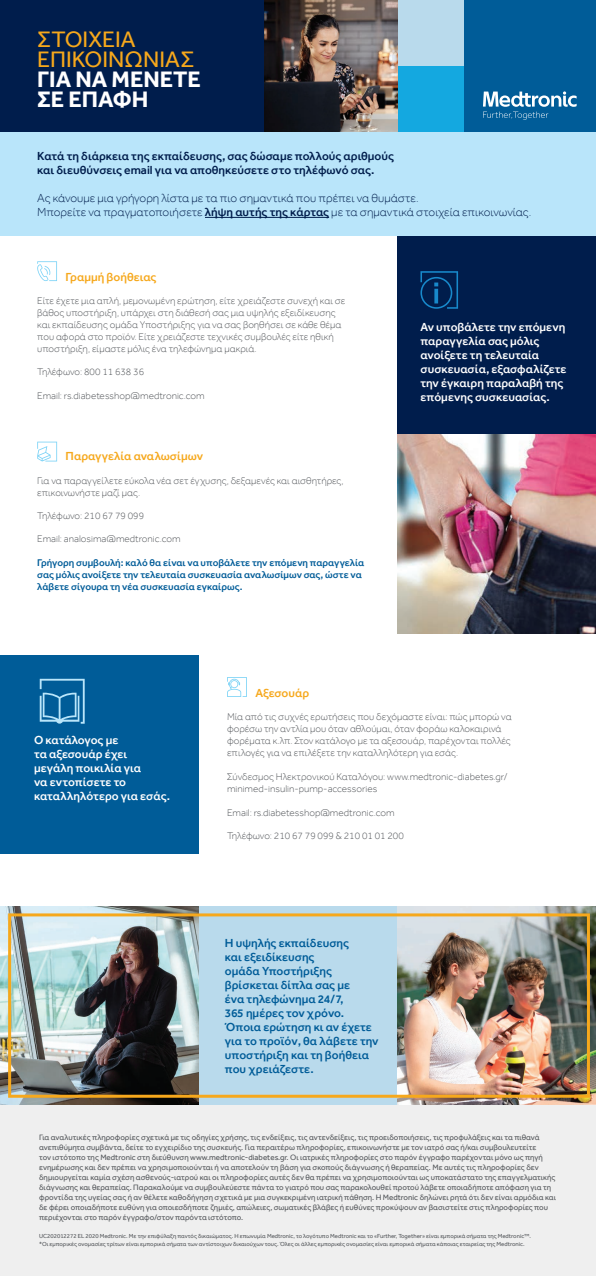
<style>
.page{position:relative;width:596px;height:1276px;background:#fff}
.page>*{position:absolute;margin:0;border:0;box-sizing:border-box;transform-origin:0 0}
.t1{font:23px/20px "Effra";color:#f6a81c}
.t2{font:700 23px/20px "Effra";color:#fff}
.t3{font:500 12px/14px "Effra";color:#fff}
.t4{font:500 12px/14px "Effra";color:#005c98}
.t5{font:300 12px/14px "Effra";color:#001d4c}
.t6{font:500 12px/14px "Effra";color:#001d4c}
.t7{font:500 12px "Effra";color:#f6a81c}
.t8{font:300 10px/12px "Effra";color:#53565a}
.t9{font:500 10px/12px "Effra";color:#005c98}
.t10{font:8px/10px "Effra";color:#53565a}
.t11{font:6px/8px "Effra";color:#53565a}
.s1{font-weight:500}
</style>
<div class="page">
<div style="left:0;top:1066px;width:595px;height:210px;background:#efefef"></div>
<div style="left:199px;top:906px;width:198px;height:198px;background:#b9daec"></div>
<img style="left:397px;top:906px;width:198px;height:198px">
<img style="left:0;top:906px;width:199px;height:198px">
<img style="left:7px;top:912px;width:584px;height:187px">
<div style="left:0;top:656px;width:198px;height:198px;background:#005c98"></div>
<div style="left:397px;top:236px;width:198px;height:198px;background:#001d4c"></div>
<img style="left:397px;top:434px;width:198px;height:199px">
<svg style="left:40px;top:679px;width:45px;height:44px"></svg>
<svg style="left:420px;top:271px;width:38px;height:38px"></svg>
<svg style="left:37px;top:442px;width:20px;height:19px"></svg>
<svg style="left:37px;top:261px;width:20px;height:20px"></svg>
<svg style="left:227px;top:677px;width:20px;height:20px"></svg>
<div style="left:0;top:0;width:595px;height:132px;background:#001d4c"></div>
<div style="left:397px;top:0;width:198px;height:132px;background:#005c98"></div>
<svg style="left:483px;top:91px;width:93px;height:29px"></svg>
<div style="left:397px;top:0;width:66px;height:66px;background:#b9daec"></div>
<div style="left:397px;top:66px;width:66px;height:66px;background:#14a8e0"></div>
<img style="left:265px;top:0;width:132px;height:132px">
<div style="left:0;top:132px;width:595px;height:104px;background:#b9e5fa"></div>
<hr style="left:205px;top:217px;width:124px;height:1px;background:#001d4c">
<h1 class="t1" style="left:37px;top:29px;width:158px">ΣΤΟΙΧΕΙΑ<br>ΕΠΙΚΟΙΝΩΝΙΑΣ</h1>
<h1 class="t2" style="left:37px;top:69px;width:165px">ΓΙΑ ΝΑ ΜΕΝΕΤΕ<br>ΣΕ ΕΠΑΦΗ</h1>
<h2 class="t6" style="left:37px;top:148px;width:358px">Κατά τη διάρκεια της εκπαίδευσης, σας δώσαμε πολλούς αριθμούς και διευθύνσεις email για να αποθηκεύσετε στο τηλέφωνό σας.</h2>
<h2 class="t5" style="left:37px;top:190px;width:495px">Ας κάνουμε μια γρήγορη λίστα με τα πιο σημαντικά που πρέπει να θυμάστε.<br>Μπορείτε να πραγματοποιήσετε <span class="s1">λήψη αυτής της κάρτας</span> με τα σημαντικά στοιχεία επικοινωνίας.</h2>
<h2 class="t7" style="left:66px;top:269px;width:92px">Γραμμή βοήθειας</h2>
<p class="t8" style="left:37px;top:295px;width:309px">Είτε έχετε μια απλή, μεμονωμένη ερώτηση, είτε χρειάζεστε συνεχή και σε βάθος υποστήριξη, υπάρχει στη διάθεσή σας μια υψηλής εξειδίκευσης και εκπαίδευσης ομάδα Υποστήριξης για να σας βοηθήσει σε κάθε θέμα που αφορά στο προϊόν. Είτε χρειάζεστε τεχνικές συμβουλές είτε ηθική υποστήριξη, είμαστε μόλις ένα τηλεφώνημα μακριά.</p>
<p class="t8" style="left:37px;top:366px;width:108px">Τηλέφωνο: 800 11 638 36</p>
<p class="t8" style="left:37px;top:389px;width:169px">Email rs: .diabetesshop@medtronic.com</p>
<h2 class="t7" style="left:66px;top:449px;width:139px">Παραγγελία αναλωσίμων</h2>
<p class="t8" style="left:37px;top:474px;width:308px">Για να παραγγείλετε εύκολα νέα σετ έγχυσης, δεξαμενές και αισθητήρες, επικοινωνήστε μαζί μας.</p>
<p class="t8" style="left:37px;top:509px;width:108px">Τηλέφωνο: 210 67 79 099</p>
<p class="t8" style="left:37px;top:533px;width:145px">Email: analosima@medtronic.com</p>
<p class="t9" style="left:37px;top:556px;width:328px">Γρήγορη συμβουλή: καλό θα είναι να υποβάλετε την επόμενη παραγγελία σας μόλις ανοίξετε την τελευταία συσκευασία αναλωσίμων σας, ώστε να λάβετε σίγουρα τη νέα συσκευασία εγκαίρως.</p>
<h2 class="t3" style="left:420px;top:320px;width:148px">Αν υποβάλετε την επόμενη παραγγελία σας μόλις ανοίξετε τη τελευταία συσκευασία, εξασφαλίζετε την έγκαιρη παραλαβή της επόμενης συσκευασίας.</h2>
<h2 class="t3" style="left:34px;top:733px;width:137px">Ο κατάλογος με<br>τα αξεσουάρ έχει<br>μεγάλη ποικιλία για<br>να εντοπίσετε το καταλληλότερο για εσάς.</h2>
<h2 class="t7" style="left:255px;top:686px;width:55px">Αξεσουάρ</h2>
<p class="t8" style="left:227px;top:711px;width:286px">Μία από τις συχνές ερωτήσεις που δεχόμαστε είναι: πώς μπορώ να φορέσω την αντλία μου όταν αθλούμαι, όταν φοράω καλοκαιρινά φορέματα .κ λπ. Στον κατάλογο με τα αξεσουάρ, παρέχονται πολλές επιλογές για να επιλέξετε την καταλληλότερη για εσάς.</p>
<p class="t8" style="left:227px;top:771px;width:282px">Σύνδεσμος Ηλεκτρονικού Καταλόγου: www.medtronic-diabetes.gr/ minimed-insulin-pump-accessories</p>
<p class="t8" style="left:227px;top:806px;width:169px">Email rs: .diabetesshop@medtronic.com</p>
<p class="t8" style="left:227px;top:829px;width:178px">Τηλέφωνο: 210 67 79 099 &amp; 210 01 01 200</p>
<h2 class="t4" style="left:225px;top:935px;width:155px">Η υψηλής εκπαίδευσης<br>και εξειδίκευσης<br>ομάδα Υποστήριξης βρίσκεται δίπλα σας με<br>ένα τηλεφώνημα 24/7,<br>365 ημέρες τον χρόνο.<br>Όποια ερώτηση κι αν έχετε για το προϊόν, θα λάβετε την υποστήριξη και τη βοήθεια που χρειάζεστε.</h2>
<p class="t10" style="left:39px;top:1131px;width:518px">Για αναλυτικές πληροφορίες σχετικά με τις οδηγίες χρήσης, τις ενδείξεις, τις αντενδείξεις, τις προειδοποιήσεις, τις προφυλάξεις και τα πιθανά ανεπιθύμητα συμβάντα, δείτε το εγχειρίδιο της συσκευής. Για περαιτέρω πληροφορίες, επικοινωνήστε με τον ιατρό σας /ή και συμβουλευτείτε<br>τον ιστότοπο της Medtronic στη διεύθυνση www.medtronic-diabetes.gr. Οι ιατρικές πληροφορίες στο παρόν έγγραφο παρέχονται μόνο ως πηγή ενημέρωσης και δεν πρέπει να χρησιμοποιούνται ή να αποτελούν τη βάση για σκοπούς διάγνωσης ή θεραπείας. Με αυτές τις πληροφορίες δεν δημιουργείται καμία σχέση ασθενούς-ιατρού και οι πληροφορίες αυτές δεν θα πρέπει να χρησιμοποιούνται ως υποκατάστατο της επαγγελματικής διάγνωσης και θεραπείας. Παρακαλούμε να συμβουλεύεστε πάντα το γιατρό που σας παρακολουθεί προτού λάβετε οποιαδήποτε απόφαση για τη φροντίδα της υγείας σας ή αν θέλετε καθοδήγηση σχετικά με μια συγκεκριμένη ιατρική πάθηση Η. Medtronic δηλώνει ρητά ότι δεν είναι αρμόδια και δε φέρει οποιαδήποτε ευθύνη για οποιεσδήποτε ζημιές, απώλειες, σωματικές βλάβες ή ευθύνες προκύψουν αν βασιστείτε στις πληροφορίες που περιέχονται στο παρόν έγγραφο/στον παρόντα ιστότοπο.</p>
<p class="t11" style="left:39px;top:1231px;width:493px">UC202012272 EL 2020 Medtronic. Με την επιφύλαξη παντός δικαιώματος Η. επωνυμία Medtronic, το λογότυπο Medtronic και το «Further, Together» είναι εμπορικά σήματα της MedtronicTM. *Οι εμπορικές ονομασίες τρίτων είναι εμπορικά σήματα των αντίστοιχων δικαιούχων τους. Όλες οι άλλες εμπορικές ονομασίες είναι εμπορικά σήματα κάποιας εταιρείας της Medtronic.</p>
</div>
